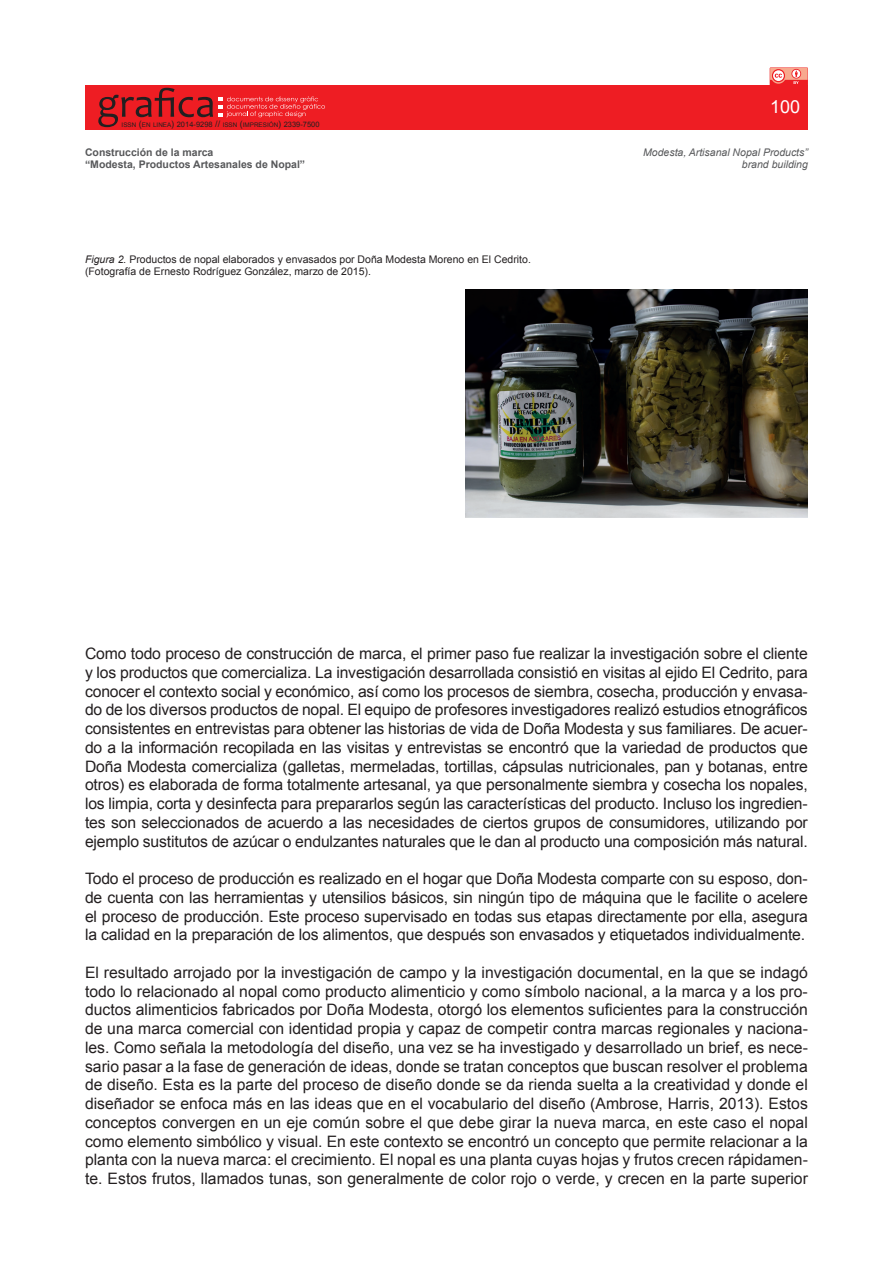
<style>
.page{position:relative;width:893px;height:1263px;background:#fff}
.page>*{position:absolute;margin:0;border:0;box-sizing:border-box;transform-origin:0 0}
.t1{font:18px "Arial";color:#fff}
.t2{font:15.75px/18.8px "Arial";letter-spacing:-.01em;color:#231f20;text-align:justify}
.t3{font:10.5px/12px "Arial";color:#231f20}
.t4{font:700 10.5px/12px "Arial";color:#57585a}
.t5{font:italic 10.5px/12px "Arial";color:#57585a;text-align:right}
.t6{font:6.3px "Arial";color:#231f20}
.s1{font-size:9px}
.s2{font-size:7.5px}
.s3{font-style:italic}
</style>
<div class="page">
<div style="left:85px;top:85px;width:723px;height:44px;background:#ee1d23"></div>
<svg style="left:98px;top:88px;width:227px;height:39px"></svg>
<svg style="left:770px;top:67px;width:38px;height:18px"></svg>
<img style="left:466px;top:289px;width:342px;height:228px">
<p class="t6" style="left:122px;top:121px;width:199px">ISSN <span class="s1">(</span>EN LINEA<span class="s1">)</span> <span class="s2">2014-9298</span> <span class="s1">//</span> ISSN <span class="s1">(</span>IMPRESIÓN<span class="s1">)</span> <span class="s2">2339-7500</span></p>
<p class="t1" style="left:770px;top:95px;width:32px">100</p>
<p class="t4" style="left:85px;top:147px;width:222px">Construcción de la marca<br>“Modesta, Productos Artesanales de Nopal”</p>
<p class="t5" style="left:643px;top:147px;width:166px">Modesta, Artisanal Nopal Products” brand building</p>
<p class="t3" style="left:85px;top:253px;width:447px"><span class="s3">Figura 2.</span> Productos de nopal elaborados y envasados por Doña Modesta Moreno en El Cedrito. (Fotografía de Ernesto Rodríguez González, marzo de 2015).</p>
<p class="t2" style="left:85px;top:644px;width:724px">Como todo proceso de construcción de marca, el primer paso fue realizar la investigación sobre el cliente y los productos que comercializa. La investigación desarrollada consistió en visitas al ejido El Cedrito, para conocer el contexto social y económico, así como los procesos de siembra, cosecha, producción y envasa&shy;do de los diversos productos de nopal. El equipo de profesores investigadores realizó estudios etnográficos consistentes en entrevistas para obtener las historias de vida de Doña Modesta y sus familiares. De acuer&shy;do a la información recopilada en las visitas y entrevistas se encontró que la variedad de productos que Doña Modesta comercializa (galletas, mermeladas, tortillas, cápsulas nutricionales, pan y botanas, entre otros) es elaborada de forma totalmente artesanal, ya que personalmente siembra y cosecha los nopales, los limpia, corta y desinfecta para prepararlos según las características del producto. Incluso los ingredien&shy;tes son seleccionados de acuerdo a las necesidades de ciertos grupos de consumidores, utilizando por ejemplo sustitutos de azúcar o endulzantes naturales que le dan al producto una composición más natural.</p>
<p class="t2" style="left:85px;top:869px;width:724px">Todo el proceso de producción es realizado en el hogar que Doña Modesta comparte con su esposo, don&shy;de cuenta con las herramientas y utensilios básicos, sin ningún tipo de máquina que le facilite o acelere el proceso de producción. Este proceso supervisado en todas sus etapas directamente por ella, asegura la calidad en la preparación de los alimentos, que después son envasados y etiquetados individualmente.</p>
<p class="t2" style="left:85px;top:963px;width:724px">El resultado arrojado por la investigación de campo y la investigación documental, en la que se indagó todo lo relacionado al nopal como producto alimenticio y como símbolo nacional, a la marca y a los pro&shy;ductos alimenticios fabricados por Doña Modesta, otorgó los elementos suficientes para la construcción de una marca comercial con identidad propia y capaz de competir contra marcas regionales y naciona&shy;les. Como señala la metodología del diseño, una vez se ha investigado y desarrollado un brief, es nece&shy;sario pasar a la fase de generación de ideas, donde se tratan conceptos que buscan resolver el problema de diseño. Esta es la parte del proceso de diseño donde se da rienda suelta a la creatividad y donde el diseñador se enfoca más en las ideas que en el vocabulario del diseño (Ambrose, Harris, 2013). Estos conceptos convergen en un eje común sobre el que debe girar la nueva marca, en este caso el nopal como elemento simbólico y visual. En este contexto se encontró un concepto que permite relacionar a la planta con la nueva marca: el crecimiento. El nopal es una planta cuyas hojas y frutos crecen rápidamen&shy;te. Estos frutos, llamados tunas, son generalmente de color rojo o verde, y crecen en la parte superior</p>
</div>
